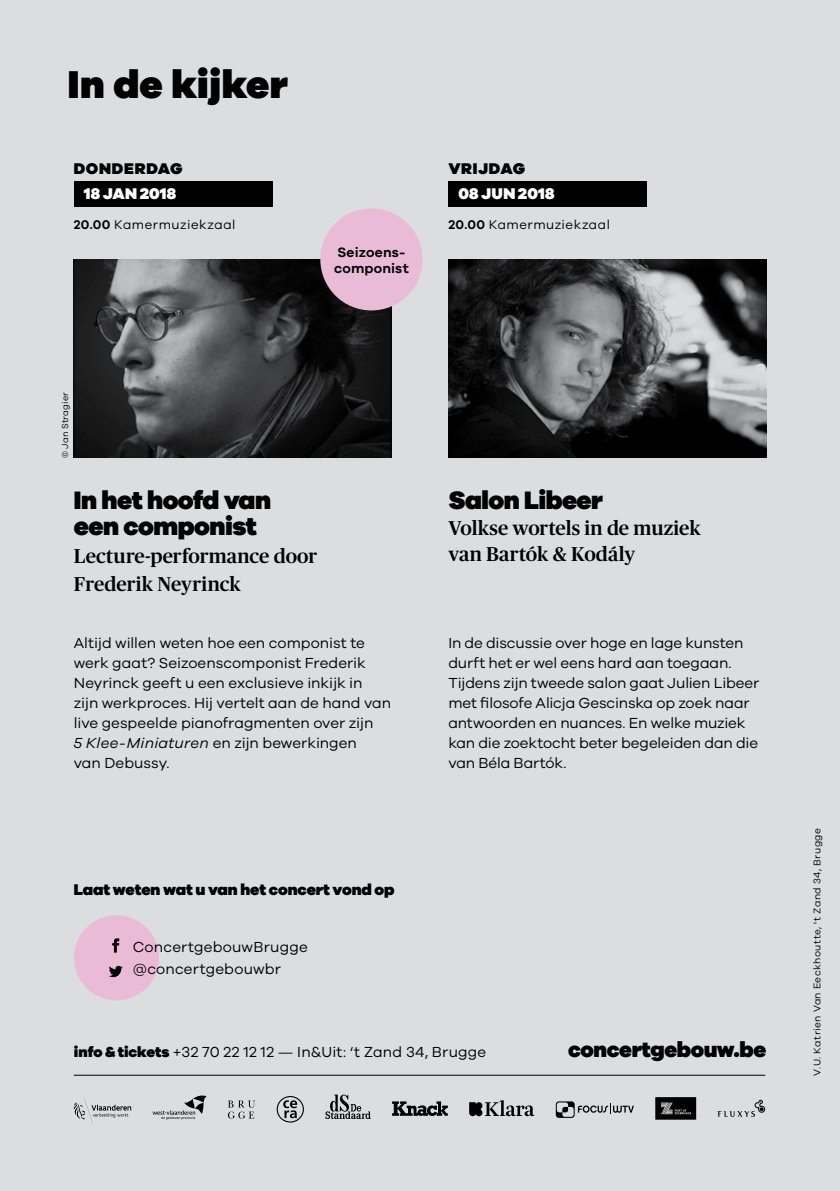
<style>
.page{position:relative;width:840px;height:1191px;background:#fff}
.page>*{position:absolute;margin:0;border:0;box-sizing:border-box;transform-origin:0 0}
.t1{font:900 40px "Galano Grotesque";letter-spacing:.005em;color:#000}
.t2{font:900 26px/26px "Galano Grotesque";letter-spacing:-.02em;color:#000}
.t3{font:900 22px "Galano Grotesque";letter-spacing:-.015em;color:#000}
.t4{font:500 20px/26px "Publico";letter-spacing:.005em;color:#000}
.t5{font:900 16px "Galano Grotesque";letter-spacing:-.005em;color:#000}
.t6{font:900 16px "Galano Grotesque";letter-spacing:.005em;color:#fff}
.t7{font:900 16px "Galano Grotesque";letter-spacing:.04em;color:#000}
.t8{font:900 16px "Galano Grotesque";letter-spacing:.025em;color:#000}
.t9{font:15px/20px "Galano Grotesque";letter-spacing:-.005em;color:#000}
.t10{font:15px "Galano Grotesque";letter-spacing:.015em;color:#000}
.t11{font:600 14px/16px "Galano Grotesque";letter-spacing:.015em;color:#000}
.t12{font:13px "Galano Grotesque";letter-spacing:.035em;color:#000}
.t13{font:10px "Galano Grotesque";letter-spacing:.045em;color:#000}
.t14{font:9px "Galano Grotesque";letter-spacing:.015em;color:#000}
.s1{font-weight:600}
.s2{font-style:italic}
.s3{font-weight:900}
</style>
<div class="page">
<div style="left:0;top:0;width:839px;height:1191px;background:#dcddde"></div>
<div style="left:448px;top:181px;width:198px;height:25px;background:#000"></div>
<img style="left:448px;top:259px;width:317px;height:199px">
<div style="left:74px;top:915px;width:85px;height:85px;background:#eabbd7;border-radius:50%"></div>
<svg style="left:112px;top:938px;width:7px;height:14px"></svg>
<svg style="left:109px;top:965px;width:14px;height:12px"></svg>
<hr style="left:74px;top:1074px;width:690px;height:1px;background:#000">
<svg style="left:152px;top:1095px;width:54px;height:24px"></svg>
<svg style="left:73px;top:1099px;width:58px;height:24px"></svg>
<svg style="left:228px;top:1100px;width:27px;height:18px"></svg>
<svg style="left:717px;top:1099px;width:47px;height:18px"></svg>
<svg style="left:655px;top:1097px;width:40px;height:22px"></svg>
<svg style="left:469px;top:1100px;width:65px;height:16px"></svg>
<svg style="left:392px;top:1101px;width:55px;height:15px"></svg>
<svg style="left:555px;top:1101px;width:78px;height:16px"></svg>
<svg style="left:325px;top:1094px;width:45px;height:25px"></svg>
<div style="left:74px;top:181px;width:198px;height:25px;background:#000"></div>
<img style="left:74px;top:259px;width:317px;height:199px">
<div style="left:320px;top:208px;width:102px;height:102px;background:#eabbd7;border-radius:50%"></div>
<svg style="left:276px;top:1096px;width:28px;height:26px"></svg>
<h1 class="t1" style="left:68px;top:59px;width:221px">In de kijker</h1>
<p class="t7" style="left:74px;top:159px;width:110px">DONDERDAG</p>
<p class="t8" style="left:448px;top:159px;width:78px">VRIJDAG</p>
<p class="t6" style="left:84px;top:183px;width:94px">18 JAN 2018</p>
<p class="t6" style="left:458px;top:183px;width:97px">08 JUN 2018</p>
<p class="t12" style="left:74px;top:217px;width:163px"><span class="s1">20.00</span> Kamermuziekzaal</p>
<p class="t12" style="left:448px;top:217px;width:163px"><span class="s1">20.00</span> Kamermuziekzaal</p>
<p class="t11" style="left:334px;top:244px;width:76px">Seizoens&shy;componist</p>
<p class="t14" style="left:60px;top:458px;width:67px;rotate:-90deg">© Jan Stragier</p>
<h2 class="t2" style="left:74px;top:486px;width:199px">In het hoofd van een componist</h2>
<h3 class="t4" style="left:74px;top:542px;width:245px;line-height:28px">Lecture-performance door<br>Frederik Neyrinck</h3>
<p class="t9" style="left:74px;top:632px;width:319px">Altijd willen weten hoe een componist te werk gaat? Seizoenscomponist Frederik Neyrinck geeft u een exclusieve inkijk in<br>zijn werkproces. Hij vertelt aan de hand van live gespeelde pianofragmenten over zijn<br><span class="s2">5 Klee-Miniaturen</span> en zijn bewerkingen<br>van Debussy.</p>
<p class="t5" style="left:74px;top:879px;width:322px">Laat weten wat u van het concert vond op</p>
<p class="t9" style="left:133px;top:935px;width:176px;line-height:22px">ConcertgebouwBrugge @concertgebouwbr</p>
<h2 class="t2" style="left:448px;top:486px;width:156px">Salon Libeer</h2>
<h3 class="t4" style="left:448px;top:515px;width:254px">Volkse wortels in de muziek van Bartók &amp; Kodály</h3>
<p class="t9" style="left:448px;top:632px;width:312px">In de discussie over hoge en lage kunsten durft het er wel eens hard aan toegaan.<br>Tijdens zijn tweede salon gaat Julien Libeer met filosofe Alicja Gescinska op zoek naar antwoorden en nuances. En welke muziek kan die zoektocht beter begeleiden dan die van Béla Bartók.</p>
<p class="t10" style="left:74px;top:1042px;width:413px"><span class="s3">info &amp; tickets</span> +32 70 22 12 12 — In&amp;Uit: ‘t Zand 34, Brugge</p>
<h3 class="t3" style="left:568px;top:1035px;width:199px">concertgebouw.be</h3>
<p class="t13" style="left:810px;top:1075px;width:249px;rotate:-90deg">V.U. Katrien Van Eeckhoutte, 't Zand 34, Brugge</p>
</div>
